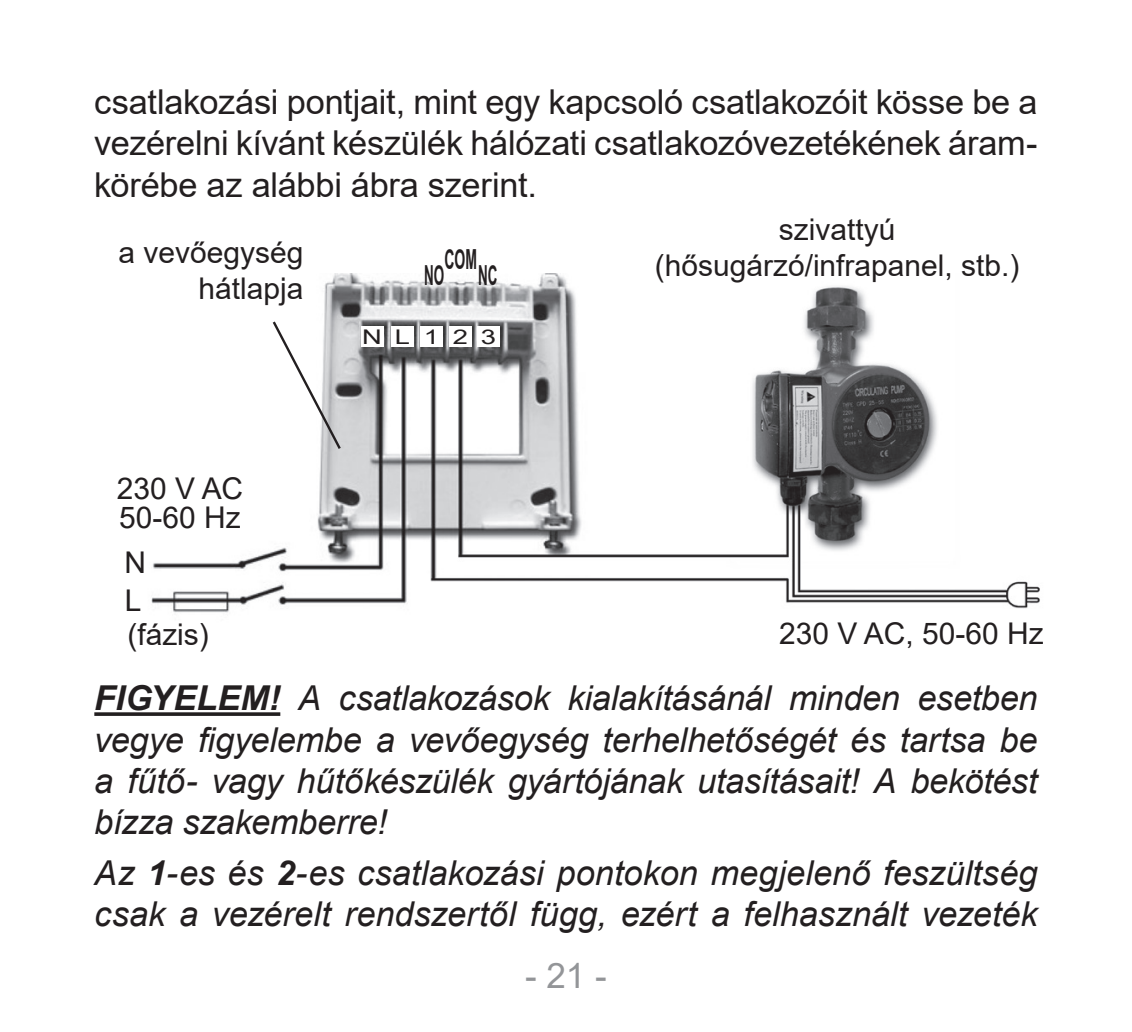
<style>
.page{position:relative;width:1132px;height:1032px;background:#fff}
.page>*{position:absolute;margin:0;border:0;box-sizing:border-box;transform-origin:0 0}
.t1{font:35px "Arial";color:#939598}
.t2{font:italic 34.3px/41.3px "Arial";color:#231f20;text-align:justify}
.folyoszoveg_kozben{font:34.3px/41.3px "Arial";letter-spacing:-.01em;color:#231f20;text-align:justify}
.t3{font:30.1px/28.7px "Arial";color:#231f20}
.t4{font:700 27.65px "Arial Nr PFL";color:#231f20;scale:.59 1}
.t5{font:700 27.65px "Arial Nr PFL";color:#231f20;scale:.62 1}
.t6{font:20.3px "Arial";color:#231f20;scale:1.35 1}
.s1{font-weight:700}
</style>
<div class="page">
<svg style="left:94px;top:712px;width:186px;height:4px"></svg>
<img style="left:151px;top:273px;width:889px;height:340px">
<div style="left:362px;top:326px;width:22px;height:20px;background:#fff"></div>
<div style="left:391px;top:326px;width:22px;height:20px;background:#fff"></div>
<div style="left:420px;top:326px;width:22px;height:20px;background:#fff"></div>
<div style="left:449px;top:326px;width:22px;height:20px;background:#fff"></div>
<div style="left:477px;top:326px;width:22px;height:20px;background:#fff"></div>
<svg style="left:270px;top:319px;width:73px;height:133px"></svg>
<p class="folyoszoveg_kozben" style="left:94px;top:81px;width:944px">csatlakozási pontjait, mint egy kapcsoló csatlakozóit kösse be a vezérelni kívánt készülék hálózati csatlakozóvezetékének áram&shy;körébe az alábbi ábra szerint.</p>
<p class="t3" style="left:118px;top:238px;width:186px">a vevőegység</p>
<p class="t3" style="left:198px;top:274px;width:106px">hátlapja</p>
<p class="t3" style="left:117px;top:474px;width:128px">230 V AC<br>50-60 Hz</p>
<p class="t3" style="left:124px;top:547px;width:23px">N</p>
<p class="t3" style="left:125px;top:586px;width:18px">L</p>
<p class="t5" style="left:444px;top:243px;width:54px">COM</p>
<p class="t4" style="left:424px;top:259px;width:125px">NO NC</p>
<p class="t6" style="left:362px;top:323px;width:16px">N</p>
<p class="t6" style="left:395px;top:323px;width:13px">L</p>
<p class="t6" style="left:424px;top:323px;width:13px">1</p>
<p class="t6" style="left:452px;top:323px;width:13px">2</p>
<p class="t6" style="left:480px;top:323px;width:13px">3</p>
<p class="t3" style="left:778px;top:215px;width:118px">szivattyú</p>
<p class="t3" style="left:654px;top:251px;width:366px">(hősugárzó/infrapanel, stb.)</p>
<p class="t3" style="left:127px;top:620px;width:83px">(fázis)</p>
<p class="t3" style="left:778px;top:619px;width:266px">230 V AC, 50-60 Hz</p>
<p class="t2" style="left:94px;top:678px;width:944px"><span class="s1">FIGYELEM!</span> A csatlakozások kialakításánál minden esetben vegye figyelembe a vevőegység terhelhetőségét és tartsa be a fűtő- vagy hűtőkészülék gyártójának utasításait! A bekötést bízza szakemberre!</p>
<p class="t2" style="left:94px;top:853px;width:944px">Az <span class="s1">1</span>-es és <span class="s1">2</span>-es csatlakozási pontokon megjelenő feszültség csak a vezérelt rendszertől függ, ezért a felhasznált vezeték</p>
<p class="t1" style="left:525px;top:951px;width:83px">- 21 -</p>
</div>
